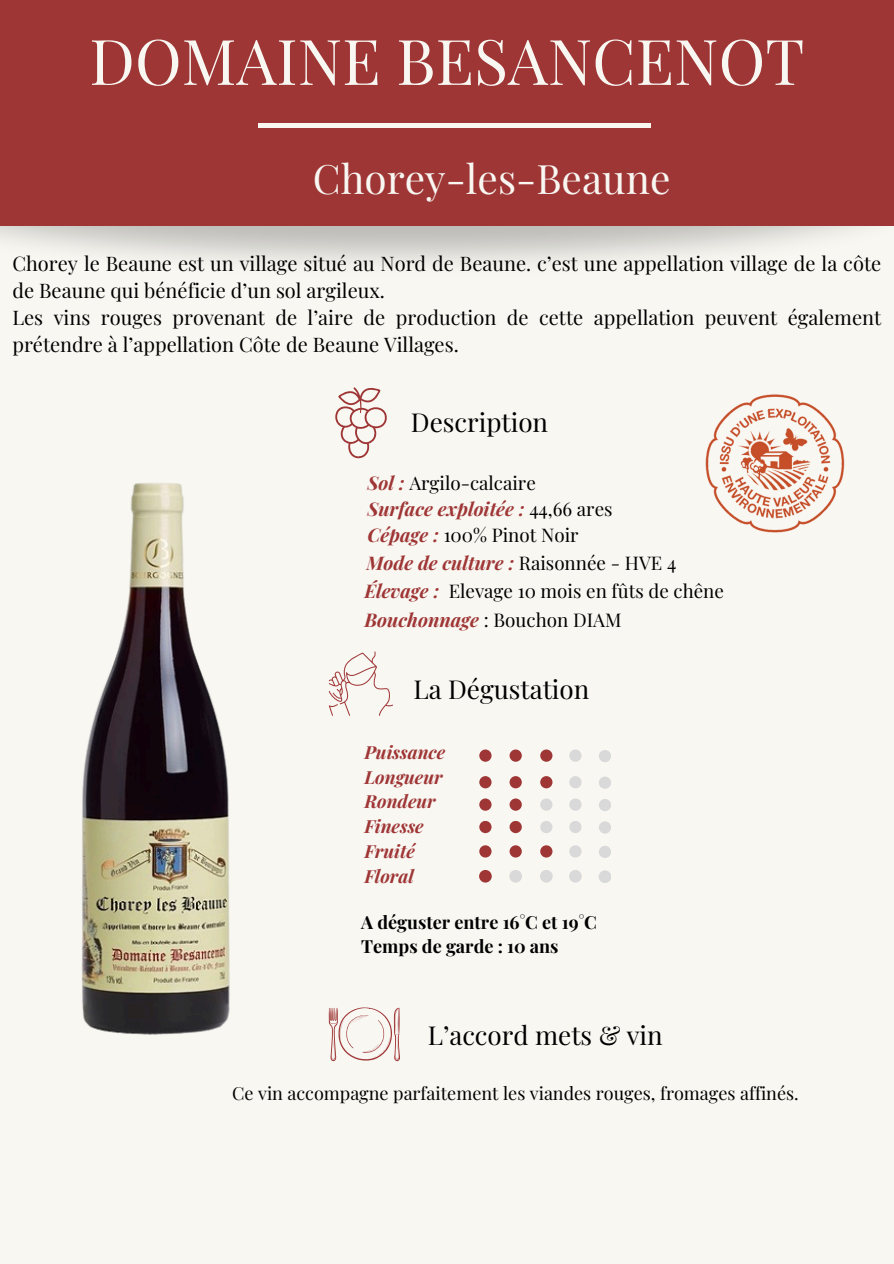
<style>
.page{position:relative;width:894px;height:1264px;background:#fff}
.page>*{position:absolute;margin:0;border:0;box-sizing:border-box;transform-origin:0 0}
.t1{font:63px "Playfair Display";color:#f8f7f2}
.t2{font:40.5px "Playfair Display";color:#f8f7f2}
.t3{font:25.95px "Playfair Display";color:#000}
.t4{font:19.95px/27px "Playfair Display";color:#000}
.t5{font:18.9px "Playfair Display";color:#000}
.t6{font:18.75px "Playfair Display";color:#000}
.t7{font:italic 700 18.75px "Playfair Display";color:#9f3636}
.t8{font:18px "Playfair Display";color:#000}
.t9{font:italic 700 18px/24.8px "Playfair Display";color:#9f3636}
.t10{font:700 18px/24.8px "Playfair Display";color:#000}
.s1{font-weight:700;font-style:italic;color:#9f3636}
.s2{font-weight:400;font-style:normal;color:#000}
</style>
<div class="page">
<div style="left:0;top:0;width:893px;height:1263px;background:#f8f7f2"></div>
<div style="left:0;top:0;width:893px;height:226px;background:#9f3636"></div>
<hr style="left:258px;top:124px;width:392px;height:4px;background:#f8f7f2">
<svg style="left:331px;top:651px;width:62px;height:64px"></svg>
<svg style="left:335px;top:387px;width:52px;height:71px"></svg>
<img style="left:81px;top:482px;width:250px;height:553px">
<svg style="left:328px;top:1007px;width:71px;height:54px"></svg>
<img style="left:705px;top:394px;width:140px;height:139px">
<div style="left:479px;top:749px;width:12px;height:12px;background:#9f3636;border-radius:50%"></div>
<div style="left:479px;top:776px;width:12px;height:12px;background:#9f3636;border-radius:50%"></div>
<div style="left:479px;top:798px;width:12px;height:12px;background:#9f3636;border-radius:50%"></div>
<div style="left:479px;top:820px;width:12px;height:13px;background:#9f3636;border-radius:50%"></div>
<div style="left:479px;top:845px;width:12px;height:12px;background:#9f3636;border-radius:50%"></div>
<div style="left:479px;top:870px;width:12px;height:12px;background:#9f3636;border-radius:50%"></div>
<div style="left:509px;top:749px;width:12px;height:12px;background:#9f3636;border-radius:50%"></div>
<div style="left:509px;top:776px;width:12px;height:12px;background:#9f3636;border-radius:50%"></div>
<div style="left:509px;top:798px;width:12px;height:12px;background:#9f3636;border-radius:50%"></div>
<div style="left:509px;top:820px;width:12px;height:13px;background:#9f3636;border-radius:50%"></div>
<div style="left:509px;top:845px;width:12px;height:12px;background:#9f3636;border-radius:50%"></div>
<div style="left:509px;top:870px;width:13px;height:12px;background:#d9d9d9;border-radius:50%"></div>
<div style="left:540px;top:749px;width:12px;height:12px;background:#9f3636;border-radius:50%"></div>
<div style="left:540px;top:776px;width:12px;height:12px;background:#9f3636;border-radius:50%"></div>
<div style="left:540px;top:798px;width:12px;height:12px;background:#d9d9d9;border-radius:50%"></div>
<div style="left:540px;top:820px;width:12px;height:13px;background:#d9d9d9;border-radius:50%"></div>
<div style="left:540px;top:845px;width:12px;height:12px;background:#9f3636;border-radius:50%"></div>
<div style="left:540px;top:870px;width:12px;height:12px;background:#d9d9d9;border-radius:50%"></div>
<div style="left:569px;top:749px;width:12px;height:12px;background:#d9d9d9;border-radius:50%"></div>
<div style="left:569px;top:776px;width:12px;height:12px;background:#d9d9d9;border-radius:50%"></div>
<div style="left:569px;top:798px;width:12px;height:12px;background:#d9d9d9;border-radius:50%"></div>
<div style="left:569px;top:820px;width:12px;height:13px;background:#d9d9d9;border-radius:50%"></div>
<div style="left:569px;top:845px;width:12px;height:12px;background:#d9d9d9;border-radius:50%"></div>
<div style="left:569px;top:870px;width:12px;height:12px;background:#d9d9d9;border-radius:50%"></div>
<div style="left:598px;top:750px;width:13px;height:12px;background:#d9d9d9;border-radius:50%"></div>
<div style="left:598px;top:776px;width:13px;height:12px;background:#d9d9d9;border-radius:50%"></div>
<div style="left:598px;top:799px;width:13px;height:12px;background:#d9d9d9;border-radius:50%"></div>
<div style="left:598px;top:821px;width:13px;height:12px;background:#d9d9d9;border-radius:50%"></div>
<div style="left:598px;top:845px;width:13px;height:13px;background:#d9d9d9;border-radius:50%"></div>
<div style="left:598px;top:870px;width:13px;height:13px;background:#d9d9d9;border-radius:50%"></div>
<p class="t1" style="left:89px;top:17px;width:716px">DOMAINE BESANCENOT</p>
<h2 class="t2" style="left:313px;top:150px;width:359px">Chorey-les-Beaune</h2>
<h4 class="t4" style="left:12px;top:249px;width:870px">Chorey le Beaune est un village situé au Nord de Beaune. c’est une appellation village de la côte de Beaune qui bénéficie d’un sol argileux.<br>Les vins rouges provenant de l’aire de production de cette appellation peuvent également prétendre à l’appellation Côte de Beaune Villages.</h4>
<p class="t3" style="left:411px;top:404px;width:139px">Description</p>
<p class="t6" style="left:367px;top:470px;width:170px"><span class="s1">Sol :</span> Argilo-calcaire</p>
<h3 class="t7" style="left:367px;top:495px;width:246px">Surface exploitée : <span class="s2">44,66 ares</span></h3>
<h4 class="t6" style="left:367px;top:521px;width:212px"><span class="s1">Cépage :</span> 100% Pinot Noir</h4>
<h4 class="t7" style="left:366px;top:549px;width:311px">Mode de culture : <span class="s2">Raisonnée - HVE 4</span></h4>
<h4 class="t7" style="left:364px;top:577px;width:76px">Élevage :</h4>
<h4 class="t6" style="left:448px;top:577px;width:277px">Elevage 10 mois en fûts de chêne</h4>
<h4 class="t5" style="left:364px;top:606px;width:258px"><span class="s1">Bouchonnage</span> : Bouchon DIAM</h4>
<p class="t3" style="left:413px;top:671px;width:177px">La Dégustation</p>
<h5 class="t9" style="left:364px;top:739px;width:82px">Puissance<br>Longueur<br>Rondeur<br>Finesse<br>Fruité<br>Floral</h5>
<p class="t10" style="left:361px;top:908px;width:237px">A déguster entre 16°C et 19°C<br>Temps de garde : 10 ans</p>
<h3 class="t3" style="left:427px;top:1016px;width:236px">L’accord mets &amp; vin</h3>
<h4 class="t8" style="left:232px;top:1080px;width:568px">Ce vin accompagne parfaitement les viandes rouges, fromages affinés.</h4>
</div>
